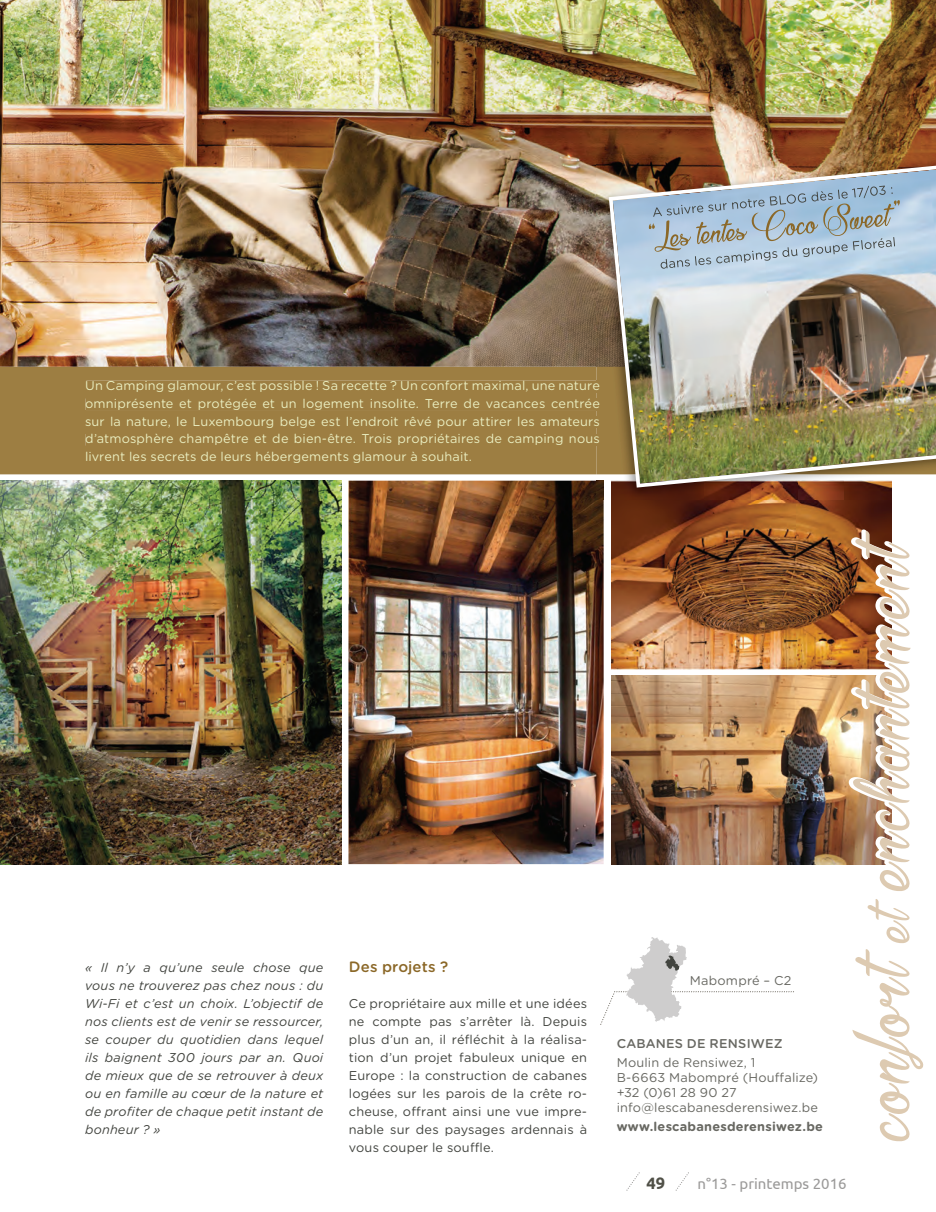
<style>
.page{position:relative;width:936px;height:1212px;background:#fff}
.page>*{position:absolute;margin:0;border:0;box-sizing:border-box;transform-origin:0 0}
.t1{font:700 16.5px "Ubuntu";color:#505047}
.t2{font:15px "Ubuntu";color:#9b9a99}
.t3{font:500 15px "Gotham Rounded";letter-spacing:.01em;color:#8b6828}
.t4{font:12.75px/17.7px "Gotham Rounded";letter-spacing:.015em;color:#eaeec0;text-align:justify}
.t5{font:italic 12.75px/18px "Gotham Rounded";letter-spacing:.015em;color:#42443f;text-align:justify}
.t6{font:12.75px/18px "Gotham Rounded";letter-spacing:.015em;color:#42443f;text-align:justify}
.t7{font:12.75px/15px "Gotham Rounded";letter-spacing:.015em;color:#686862}
.t8{font:700 12.75px "Gotham Rounded";letter-spacing:.015em;color:#686862}
.t9{font:500 12.75px "Gotham Rounded";letter-spacing:.02em;color:#686862}
</style>
<div class="page">
<img style="left:0;top:0;width:935px;height:367px">
<div style="left:0;top:367px;width:596px;height:107px;background:#9d7e42"></div>
<div style="left:86px;top:381px;width:510px;height:11px;background:#9d7e42"></div>
<div style="left:86px;top:398px;width:510px;height:12px;background:#9d7e42"></div>
<div style="left:86px;top:416px;width:510px;height:12px;background:#9d7e42"></div>
<div style="left:86px;top:434px;width:510px;height:11px;background:#9d7e42"></div>
<svg style="left:600px;top:937px;width:194px;height:88px"></svg>
<img style="left:611px;top:675px;width:237px;height:189px">
<img style="left:0;top:481px;width:341px;height:383px">
<img style="left:611px;top:499px;width:280px;height:170px">
<img style="left:348px;top:481px;width:255px;height:383px">
<svg style="left:848px;top:529px;width:75px;height:613px"></svg>
<svg style="left:626px;top:1172px;width:13px;height:19px"></svg>
<svg style="left:675px;top:1172px;width:14px;height:19px"></svg>
<img style="left:596px;top:474px;width:296px;height:25px">
<img style="left:596px;top:154px;width:339px;height:320px">
<svg style="left:596px;top:381px;width:4px;height:11px"></svg>
<svg style="left:596px;top:398px;width:4px;height:12px"></svg>
<svg style="left:596px;top:416px;width:4px;height:12px"></svg>
<svg style="left:596px;top:434px;width:4px;height:11px"></svg>
<img style="left:596px;top:481px;width:7px;height:18px">
<img style="left:608px;top:160px;width:327px;height:328px">
<svg style="left:648px;top:186px;width:251px;height:83px;background:#a7bbcb"></svg>
<p class="t4" style="left:85px;top:378px;width:516px">Un Camping glamour, c’est possible ! Sa recette ? Un confort maximal, une nature omniprésente et protégée et un logement insolite. Terre de vacances centrée sur la nature, le Luxembourg belge est l’endroit rêvé pour attirer les amateurs d’atmosphère champêtre et de bien-être. Trois propriétaires de camping nous livrent les secrets de leurs hébergements glamour à souhait.</p>
<p class="t5" style="left:85px;top:959px;width:240px">« Il n’y a qu’une seule chose que vous ne trouverez pas chez nous : du Wi-Fi et c’est un choix. L’objectif de nos clients est de venir se ressourcer, se couper du quotidien dans lequel ils baignent 300 jours par an. Quoi de mieux que de se retrouver à deux ou en famille au cœur de la nature et de profiter de chaque petit instant de bonheur ? »</p>
<p class="t3" style="left:349px;top:960px;width:101px">Des projets ?</p>
<p class="t6" style="left:349px;top:995px;width:240px">Ce propriétaire aux mille et une idées ne compte pas s’arrêter là. Depuis plus d’un an, il réfléchit à la réalisa&shy;tion d’un projet fabuleux unique en Europe : la construction de cabanes logées sur les parois de la crête ro&shy;cheuse, offrant ainsi une vue impre&shy;nable sur des paysages ardennais à vous couper le souffle.</p>
<p class="t7" style="left:690px;top:973px;width:103px">Mabompré – C2</p>
<p class="t9" style="left:616px;top:1037px;width:167px">CABANES DE RENSIWEZ</p>
<p class="t7" style="left:616px;top:1055px;width:203px">Moulin de Rensiwez, 1<br>B-6663 Mabompré (Houffalize) +32 (0)61 28 90 27 info@lescabanesderensiwez.be</p>
<p class="t8" style="left:616px;top:1121px;width:208px">www.lescabanesderensiwez.be</p>
<p class="t1" style="left:646px;top:1174px;width:20px">49</p>
<p class="t2" style="left:697px;top:1175px;width:150px">n°13 - printemps 2016</p>
</div>
